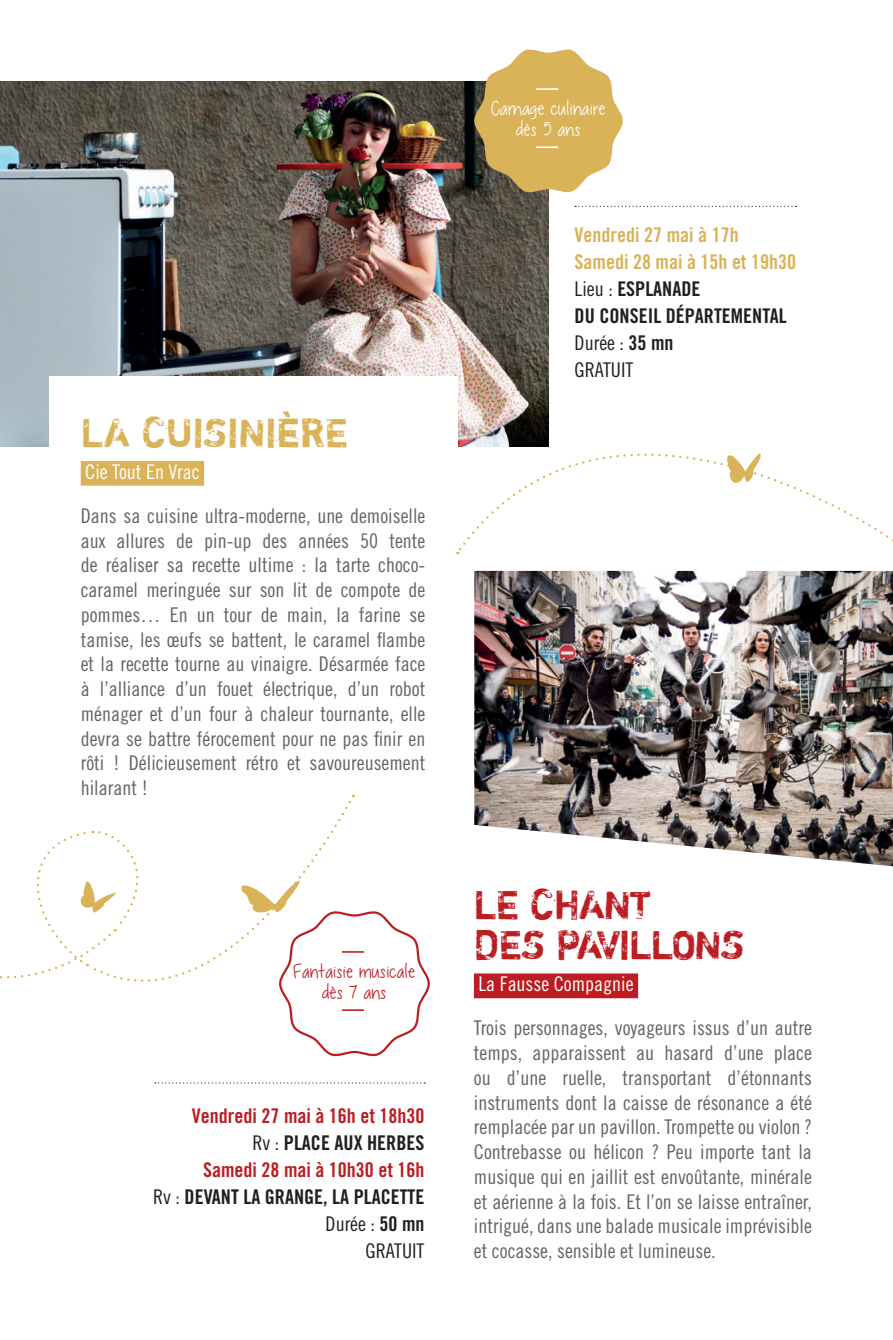
<style>
.page{position:relative;width:893px;height:1340px;background:#fff}
.page>*{position:absolute;margin:0;border:0;box-sizing:border-box;transform-origin:0 0}
.t1{font:40.5px/40.5px "Shortcut";letter-spacing:-.02em;color:#bc1d22}
.t2{font:40.5px "Shortcut";color:#dab258}
.t3{font:27px/20.2px "Chocolate Covered Raindrops";color:#bc1d22;text-align:center}
.t4{font:27px/20.2px "Chocolate Covered Raindrops";color:#fff;text-align:center}
.t5{font:20.25px/24.8px "Trade Gothic Cond Eighteen";color:#636366;text-align:justify}
.t6{font:20.25px/27px "Trade Gothic Bold Cond Twenty";color:#bc1d22;text-align:right}
.t7{font:20.25px/27px "Trade Gothic Bold Cond Twenty";color:#dab258}
.t8{font:20.25px/27px "Trade Gothic Cond Eighteen";color:#231f20}
.t9{font:20.25px "Trade Gothic Cond Eighteen";color:#fff}
.s1{font-family:"Trade Gothic Cond Eighteen";color:#231f20}
.s2{color:#231f20}
.s3{font-family:"Trade Gothic Bold Cond Twenty"}
</style>
<div class="page">
<img style="left:0;top:81px;width:549px;height:365px">
<svg style="left:474px;top:49px;width:149px;height:145px"></svg>
<hr style="left:536px;top:88px;width:22px;height:2px;background:#fff">
<hr style="left:536px;top:146px;width:22px;height:2px;background:#fff">
<svg style="left:575px;top:206px;width:221px;height:1px"></svg>
<svg style="left:155px;top:1082px;width:270px;height:1px"></svg>
<div style="left:49px;top:376px;width:408px;height:456px;background:#fff"></div>
<div style="left:81px;top:461px;width:123px;height:24px;background:#dab258"></div>
<img style="left:474px;top:571px;width:419px;height:295px">
<div style="left:474px;top:973px;width:164px;height:25px;background:#bc1d22"></div>
<svg style="left:456px;top:358px;width:433px;height:195px"></svg>
<svg style="left:0;top:830px;width:158px;height:152px"></svg>
<svg style="left:725px;top:452px;width:36px;height:31px"></svg>
<svg style="left:241px;top:880px;width:189px;height:177px"></svg>
<h1 class="t2" style="left:81px;top:408px;width:269px">LA CUISINIÈRE</h1>
<p class="t9" style="left:85px;top:459px;width:116px">Cie Tout En Vrac</p>
<p class="t5" style="left:81px;top:503px;width:346px">Dans sa cuisine ultra-moderne, une demoiselle aux allures de pin-up des années 50 tente de réaliser sa recette ultime : la tarte choco&shy;caramel meringuée sur son lit de compote de pommes… En un tour de main, la farine se tamise, les œufs se battent, le caramel flambe et la recette tourne au vinaigre. Désarmée face à l’alliance d’un fouet électrique, d’un robot ménager et d’un four à chaleur tournante, elle devra se battre férocement pour ne pas finir en rôti ! Délicieusement rétro et savoureusement hilarant !</p>
<h2 class="t3" style="left:289px;top:961px;width:124px">Fantaisie musicale dès 7 ans</h2>
<p class="t6" style="left:153px;top:1102px;width:273px">Vendredi 27 mai à 16h et 18h30<br><span class="s1">Rv :</span> <span class="s2">PLACE AUX HERBES<br></span>Samedi 28 mai à 10h30 et 16h<br><span class="s1">Rv :</span> <span class="s2">DEVANT LA GRANGE, LA PLACETTE</span></p>
<p class="t8" style="left:326px;top:1210px;width:100px;text-align:right">Durée : <span class="s3">50 mn<br></span>GRATUIT</p>
<h2 class="t4" style="left:486px;top:98px;width:117px">Carnage culinaire dès 5 ans</h2>
<p class="t7" style="left:575px;top:221px;width:223px">Vendredi 27 mai à 17h<br>Samedi 28 mai à 15h et 19h30<br><span class="s1">Lieu :</span> <span class="s2">ESPLANADE<br>DU CONSEIL DÉPARTEMENTAL</span></p>
<p class="t8" style="left:575px;top:329px;width:100px">Durée : <span class="s3">35 mn<br></span>GRATUIT</p>
<h1 class="t1" style="left:474px;top:883px;width:272px">LE CHANT<br>DES PAVILLONS</h1>
<p class="t9" style="left:478px;top:972px;width:157px">La Fausse Compagnie</p>
<p class="t5" style="left:474px;top:1015px;width:340px">Trois personnages, voyageurs issus d’un autre temps, apparaissent au hasard d’une place ou d’une ruelle, transportant d’étonnants instruments dont la caisse de résonance a été remplacée par un pavillon. Trompette ou violon ?<br>Contrebasse ou hélicon ? Peu importe tant la musique qui en jaillit est envoûtante, minérale et aérienne à la fois. Et l’on se laisse entraîner, intrigué, dans une balade musicale imprévisible et cocasse, sensible et lumineuse.</p>
</div>
